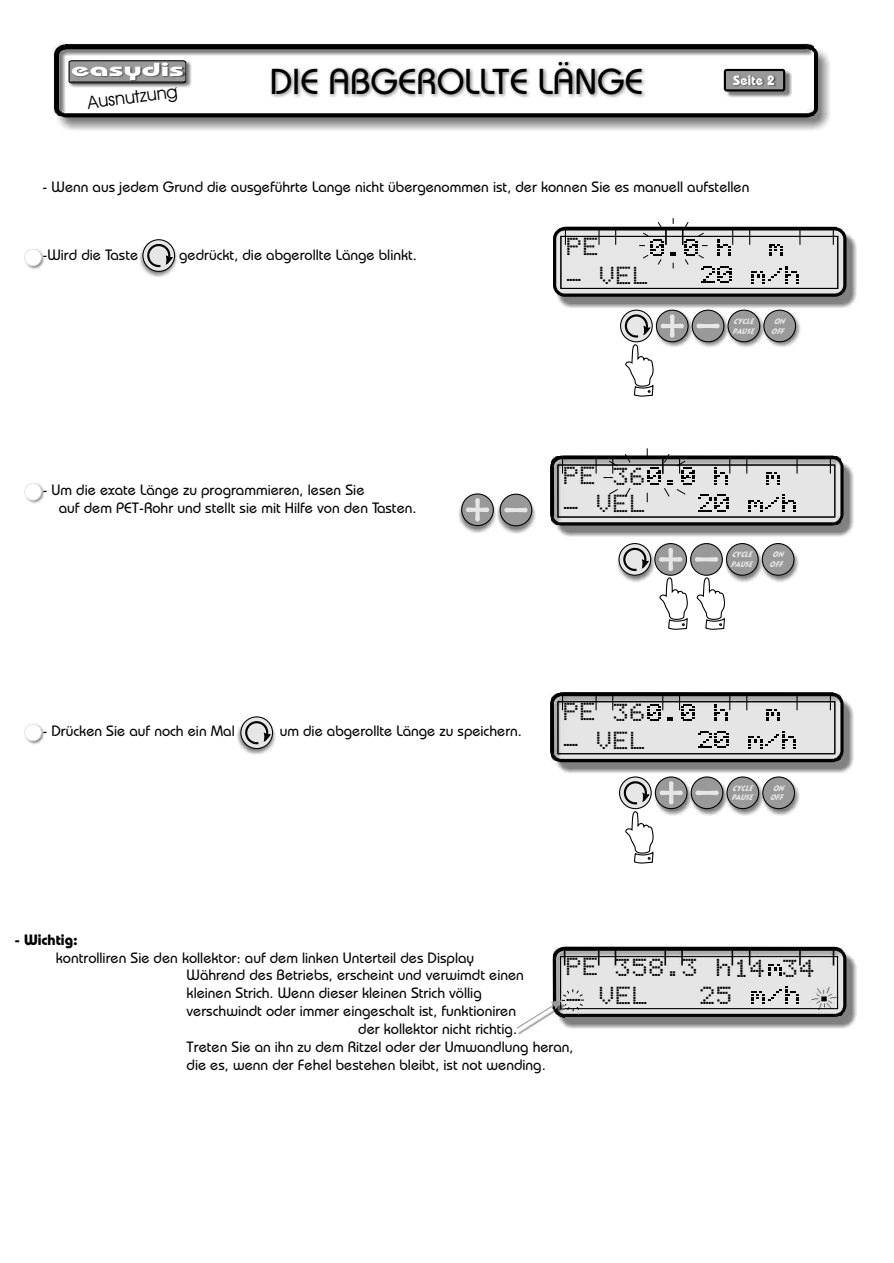
<style>
.page{position:relative;width:894px;height:1263px;background:#fff}
.page>*{position:absolute;margin:0;border:0;box-sizing:border-box;transform-origin:0 0}
.t1{font:36px "Bauhaus Md BT";color:#000}
.t2{font:19.05px "New Symbol Font";color:#000}
.t3{font:700 18.75px "Bauhaus Md BT";color:#fff;scale:1.8 1}
.t4{font:17.85px "Avant Garde Bk BT";color:#000}
.t5{font:15px/18px "Bauhaus Md BT";color:#000}
.t6{font:700 15px "Bauhaus Md BT";color:#000}
.t7{font:700 13.5px "Bauhaus Md BT";color:#fff}
.t8{font:italic 700 7.8px/9.8px "Lithograph";color:#e6e6e6;scale:.77 1}
</style>
<div class="page">
<img style="left:656px;top:310px;width:145px;height:37px">
<div style="left:763px;top:310px;width:33px;height:32px;background:#999;border:1px solid #000;border-radius:50%"></div>
<div style="left:728px;top:310px;width:32px;height:32px;background:#999;border:1px solid #000;border-radius:50%"></div>
<div style="left:692px;top:310px;width:32px;height:32px;background:#999;border:1px solid #000;border-radius:50%"></div>
<svg style="left:656px;top:310px;width:33px;height:32px"></svg>
<svg style="left:661px;top:314px;width:23px;height:24px"></svg>
<svg style="left:696px;top:324px;width:24px;height:4px"></svg>
<img style="left:618px;top:545px;width:181px;height:38px">
<div style="left:762px;top:543px;width:33px;height:33px;background:#999;border:1px solid #000;border-radius:50%"></div>
<div style="left:726px;top:543px;width:33px;height:33px;background:#999;border:1px solid #000;border-radius:50%"></div>
<svg style="left:618px;top:543px;width:33px;height:33px"></svg>
<svg style="left:622px;top:547px;width:27px;height:25px"></svg>
<img style="left:654px;top:778px;width:145px;height:37px">
<div style="left:762px;top:776px;width:33px;height:33px;background:#999;border:1px solid #000;border-radius:50%"></div>
<div style="left:726px;top:776px;width:33px;height:33px;background:#999;border:1px solid #000;border-radius:50%"></div>
<div style="left:691px;top:776px;width:32px;height:33px;background:#999;border:1px solid #000;border-radius:50%"></div>
<svg style="left:655px;top:776px;width:33px;height:33px"></svg>
<svg style="left:660px;top:781px;width:23px;height:23px"></svg>
<svg style="left:695px;top:790px;width:24px;height:5px"></svg>
<img style="left:140px;top:240px;width:37px;height:37px">
<svg style="left:142px;top:239px;width:33px;height:33px"></svg>
<svg style="left:146px;top:243px;width:27px;height:25px"></svg>
<img style="left:238px;top:717px;width:38px;height:38px">
<svg style="left:240px;top:716px;width:33px;height:33px"></svg>
<svg style="left:244px;top:720px;width:27px;height:25px"></svg>
<img style="left:459px;top:496px;width:76px;height:37px">
<div style="left:500px;top:494px;width:32px;height:32px;background:#999;border:1px solid #000;border-radius:50%"></div>
<svg style="left:504px;top:508px;width:24px;height:4px"></svg>
<svg style="left:461px;top:493px;width:33px;height:33px"></svg>
<svg style="left:466px;top:498px;width:23px;height:23px"></svg>
<img style="left:584px;top:954px;width:272px;height:74px">
<svg style="left:553px;top:947px;width:293px;height:70px"></svg>
<img style="left:556px;top:948px;width:287px;height:67px">
<hr style="left:565px;top:947px;width:271px;height:3px;background:#000">
<hr style="left:553px;top:958px;width:3px;height:50px;background:#000">
<div style="left:560px;top:957px;width:278px;height:52px;border:1px solid #000"></div>
<svg style="left:769px;top:964px;width:13px;height:12px"></svg>
<svg style="left:751px;top:986px;width:47px;height:18px"></svg>
<img style="left:556px;top:463px;width:297px;height:74px">
<svg style="left:550px;top:456px;width:294px;height:70px"></svg>
<img style="left:552px;top:457px;width:289px;height:67px">
<svg style="left:730px;top:455px;width:104px;height:4px"></svg>
<hr style="left:551px;top:466px;width:3px;height:51px;background:#000">
<svg style="left:746px;top:458px;width:1px;height:16px"></svg>
<svg style="left:797px;top:458px;width:1px;height:16px"></svg>
<svg style="left:830px;top:458px;width:1px;height:16px"></svg>
<div style="left:558px;top:465px;width:277px;height:52px;border:1px solid #000"></div>
<svg style="left:766px;top:472px;width:13px;height:13px"></svg>
<svg style="left:749px;top:494px;width:47px;height:18px"></svg>
<img style="left:558px;top:234px;width:298px;height:74px">
<div style="left:553px;top:227px;width:294px;height:70px;background:#e6e6e6;border:3px solid #000;border-radius:10px"></div>
<svg style="left:749px;top:229px;width:1px;height:16px"></svg>
<svg style="left:799px;top:229px;width:2px;height:16px"></svg>
<svg style="left:833px;top:229px;width:1px;height:16px"></svg>
<svg style="left:769px;top:244px;width:13px;height:12px"></svg>
<svg style="left:752px;top:266px;width:47px;height:18px"></svg>
<div style="left:561px;top:236px;width:277px;height:53px;border:1px solid #000"></div>
<svg style="left:625px;top:811px;width:29px;height:53px"></svg>
<svg style="left:696px;top:577px;width:30px;height:53px"></svg>
<svg style="left:659px;top:577px;width:29px;height:53px"></svg>
<img style="left:25px;top:249px;width:20px;height:20px">
<div style="left:24px;top:249px;width:17px;height:17px;background:#fff;border:1px solid #e6e6e6;border-radius:50%"></div>
<img style="left:25px;top:484px;width:20px;height:19px">
<div style="left:24px;top:483px;width:17px;height:17px;background:#fff;border:1px solid #e6e6e6;border-radius:50%"></div>
<img style="left:25px;top:724px;width:20px;height:20px">
<div style="left:24px;top:724px;width:17px;height:17px;background:#fff;border:1px solid #e6e6e6;border-radius:50%"></div>
<img style="left:58px;top:50px;width:772px;height:80px">
<svg style="left:57px;top:43px;width:763px;height:77px;background:#454545"></svg>
<img style="left:53px;top:44px;width:760px;height:71px">
<svg style="left:53px;top:43px;width:757px;height:69px"></svg>
<img style="left:269px;top:62px;width:376px;height:37px">
<svg style="left:682px;top:222px;width:51px;height:61px"></svg>
<img style="left:518px;top:1029px;width:10px;height:5px">
<svg style="left:620px;top:310px;width:33px;height:32px"></svg>
<svg style="left:624px;top:313px;width:30px;height:84px"></svg>
<div style="left:690px;top:543px;width:33px;height:33px;background:#999;border:1px solid #000;border-radius:50%"></div>
<svg style="left:654px;top:543px;width:33px;height:33px"></svg>
<svg style="left:659px;top:548px;width:23px;height:23px"></svg>
<svg style="left:695px;top:557px;width:23px;height:5px"></svg>
<svg style="left:619px;top:776px;width:33px;height:33px"></svg>
<svg style="left:623px;top:780px;width:26px;height:25px"></svg>
<img style="left:556px;top:700px;width:297px;height:73px">
<svg style="left:550px;top:693px;width:294px;height:69px"></svg>
<img style="left:552px;top:693px;width:289px;height:68px">
<svg style="left:597px;top:692px;width:237px;height:4px"></svg>
<hr style="left:551px;top:703px;width:3px;height:51px;background:#000">
<svg style="left:746px;top:694px;width:1px;height:16px"></svg>
<svg style="left:797px;top:694px;width:1px;height:16px"></svg>
<svg style="left:830px;top:694px;width:1px;height:16px"></svg>
<div style="left:558px;top:701px;width:277px;height:53px;border:1px solid #000"></div>
<svg style="left:679px;top:694px;width:15px;height:27px"></svg>
<svg style="left:715px;top:694px;width:15px;height:27px"></svg>
<svg style="left:766px;top:709px;width:13px;height:12px"></svg>
<svg style="left:749px;top:731px;width:47px;height:18px"></svg>
<svg style="left:698px;top:731px;width:30px;height:17px"></svg>
<img style="left:70px;top:61px;width:121px;height:27px">
<svg style="left:68px;top:60px;width:119px;height:24px"></svg>
<img style="left:72px;top:63px;width:113px;height:19px">
<img style="left:726px;top:71px;width:65px;height:26px">
<div style="left:724px;top:69px;width:61px;height:23px;background:#999;border:2px solid #000;border-radius:2px"></div>
<img style="left:734px;top:76px;width:42px;height:11px">
<svg style="left:552px;top:946px;width:48px;height:29px"></svg>
<svg style="left:517px;top:989px;width:67px;height:40px"></svg>
<svg style="left:600px;top:987px;width:47px;height:17px"></svg>
<svg style="left:717px;top:950px;width:33px;height:27px"></svg>
<svg style="left:701px;top:986px;width:29px;height:18px"></svg>
<svg style="left:553px;top:218px;width:122px;height:66px"></svg>
<svg style="left:550px;top:692px;width:47px;height:28px"></svg>
<svg style="left:564px;top:744px;width:14px;height:2px"></svg>
<svg style="left:597px;top:731px;width:47px;height:18px"></svg>
<svg style="left:615px;top:950px;width:60px;height:26px;background:#c5c5c5"></svg>
<svg style="left:682px;top:950px;width:14px;height:26px"></svg>
<svg style="left:550px;top:448px;width:180px;height:64px;background:#bdbdbd"></svg>
<svg style="left:612px;top:694px;width:60px;height:27px;background:#a6a6a6"></svg>
<p class="t3" style="left:71px;top:62px;width:64px">easydis</p>
<p class="t4" style="left:87px;top:95px;width:92px;rotate:-7deg">Ausnutzung</p>
<h1 class="t1" style="left:270px;top:66px;width:375px">DIE ABGEROLLTE LÄNGE</h1>
<p class="t7" style="left:733px;top:75px;width:43px">Seite 2</p>
<p class="t5" style="left:43px;top:179px;width:708px">- Wenn aus jedem Grund die ausgeführte Lange nicht übergenommen ist, der konnen Sie es manuell aufstellen</p>
<p class="t5" style="left:43px;top:247px;width:97px">-Wird die Taste</p>
<p class="t5" style="left:179px;top:247px;width:239px">gedrückt, die abgerollte Länge blinkt.</p>
<p class="t5" style="left:59px;top:482px;width:359px;text-indent:-16px">- Um die exate Länge zu programmieren, lesen Sie<br>auf dem PET-Rohr und stellt sie mit Hilfe von den Tasten.</p>
<p class="t5" style="left:43px;top:723px;width:194px">- Drücken Sie auf noch ein Mal</p>
<p class="t5" style="left:280px;top:723px;width:244px">um die abgerollte Länge zu speichern.</p>
<p class="t6" style="left:15px;top:933px;width:64px">- Wichtig:</p>
<p class="t5" style="left:56px;top:950px;width:420px">kontrolliren Sie den kollektor: auf dem linken Unterteil des Display</p>
<p class="t5" style="left:187px;top:968px;width:339px">Während des Betriebs, erscheint und verwimdt einen</p>
<p class="t5" style="left:187px;top:986px;width:297px">kleinen Strich. Wenn dieser kleinen Strich völlig</p>
<p class="t5" style="left:187px;top:1004px;width:331px">verschwindt oder immer eingeschalt ist, funktioniren</p>
<p class="t5" style="left:358px;top:1022px;width:160px">der kollektor nicht richtig.</p>
<p class="t5" style="left:187px;top:1040px;width:389px">Treten Sie an ihn zu dem Ritzel oder der Umwandlung heran,</p>
<p class="t5" style="left:187px;top:1057px;width:361px">die es, wenn der Fehel bestehen bleibt, ist not wending.</p>
<p class="t8" style="left:732px;top:317px;width:32px">CYCLE<br>PAUSE</p>
<p class="t8" style="left:771px;top:317px;width:23px;text-align:center">ON<br>OFF</p>
<p class="t8" style="left:731px;top:550px;width:32px">CYCLE<br>PAUSE</p>
<p class="t8" style="left:769px;top:550px;width:23px;text-align:center">ON<br>OFF</p>
<p class="t8" style="left:731px;top:783px;width:32px">CYCLE<br>PAUSE</p>
<p class="t8" style="left:770px;top:783px;width:23px;text-align:center">ON<br>OFF</p>
<p class="t2" style="left:749px;top:963px;width:68px">✔ ✓✔</p>
</div>
